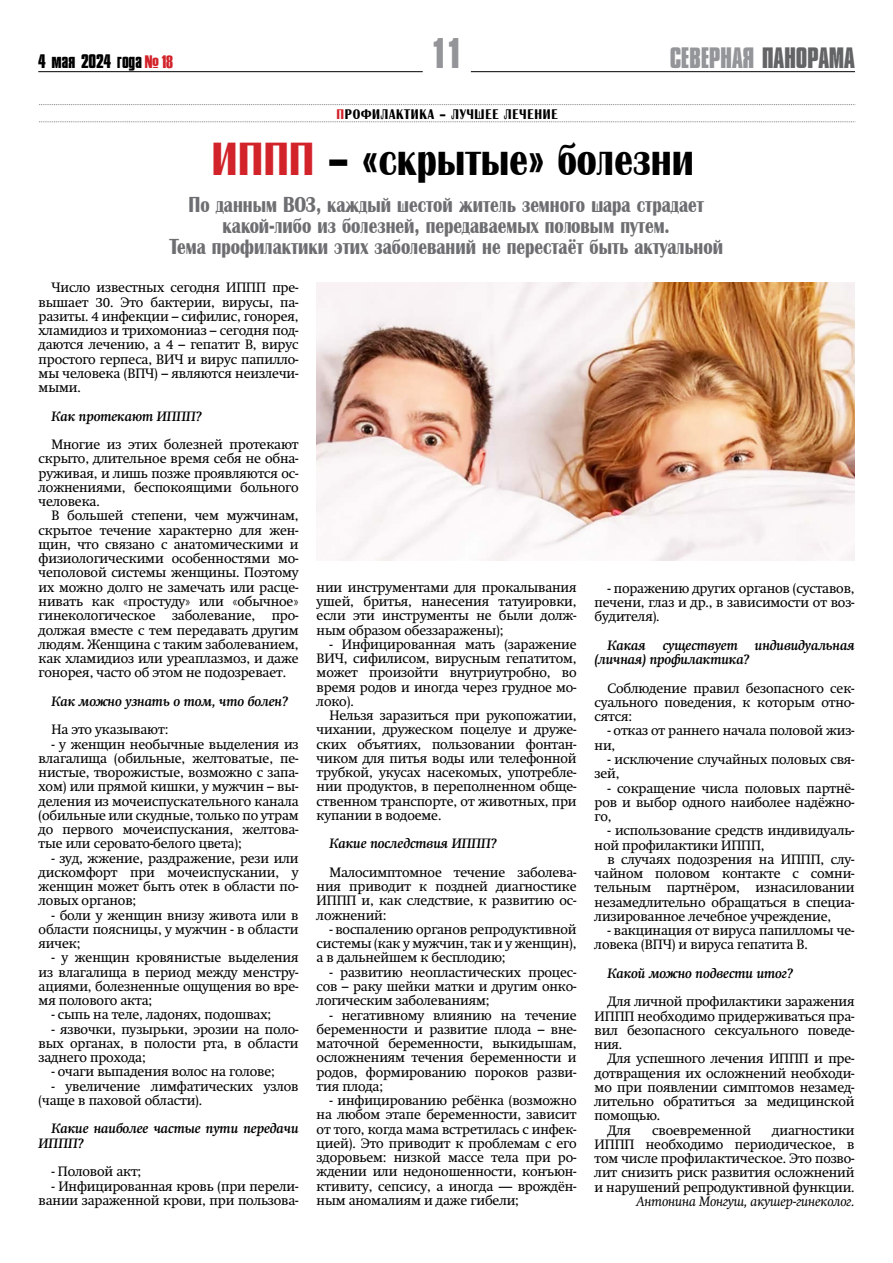
<style>
.page{position:relative;width:893px;height:1263px;background:#fff}
.page>*{position:absolute;margin:0;border:0;box-sizing:border-box;transform-origin:0 0}
.t1{font:700 45px "A Albionic Nr";color:#000}
.t2{font:700 45px "A Albionic Nr";color:#d2232a}
.t3{font:700 39px "Compacta MT Cyrillic";color:#939598}
.t4{font:700 27px "Compacta MT Cyrillic";letter-spacing:-.01em;color:#939598}
.t5{font:700 21px/21px "A Albionic Nr";color:#6d6e71;text-align:center}
.t6{font:700 18px "Compacta MT Cyrillic";letter-spacing:-.01em;color:#000}
.t7{font:13.5px/14.2px "Swift";letter-spacing:-.01em;color:#000;text-align:justify}
.t8{font:italic 700 13.5px/14.2px "Swift";letter-spacing:-.01em;color:#000}
.t9{font:italic 13.5px "Swift";letter-spacing:-.01em;color:#000}
.t10{font:700 13.5px "A Albionic Nr";letter-spacing:.06em;color:#000}
.s1{font-family:"Haettenschweiler";font-weight:400;color:#d2232a}
.s2{color:#636466}
.s3{color:#d2232a}
</style>
<div class="page">
<hr style="left:38px;top:71px;width:385px;height:1px;background:#000">
<hr style="left:471px;top:71px;width:384px;height:1px;background:#000">
<svg style="left:39px;top:122px;width:816px;height:1px"></svg>
<svg style="left:39px;top:104px;width:816px;height:1px"></svg>
<img style="left:317px;top:282px;width:537px;height:278px">
<h3 class="t6" style="left:38px;top:50px;width:136px">4 мая 2024 года <span class="s1">№ 18</span></h3>
<h2 class="t3" style="left:431px;top:28px;width:34px">11</h2>
<h3 class="t4" style="left:670px;top:40px;width:186px">СЕВЕРНАЯ <span class="s2">ПАНОРАМА</span></h3>
<p class="t10" style="left:336px;top:107px;width:223px"><span class="s3">п</span>рофилактика – лучшее лечение</p>
<h1 class="t2" style="left:211px;top:134px;width:26px">ИППП</h1>
<h1 class="t1" style="left:328px;top:134px;width:368px">– «скрытые» болезни</h1>
<h3 class="t5" style="left:169px;top:195px;width:555px">По данным ВОЗ, каждый шестой житель земного шара страдает какой-либо из болезней, передаваемых половым путем.<br>Тема профилактики этих заболеваний не перестаёт быть актуальной</h3>
<p class="t7" style="left:51px;top:281px;width:196px">Число известных сегодня ИППП</p>
<p class="t7" style="left:39px;top:281px;width:261px;text-indent:234px">пре&shy;вышает 30. Это бактерии, вирусы, па&shy;разиты. 4 инфекции – сифилис, гонорея, хламидиоз и трихомониаз – сегодня под&shy;даются лечению, а 4 – гепатит В, вирус простого герпеса, ВИЧ и вирус папилло&shy;мы человека (ВПЧ) – являются неизлечи&shy;мыми.</p>
<p class="t8" style="left:51px;top:409px;width:153px">Как протекают ИППП?</p>
<p class="t7" style="left:39px;top:437px;width:261px;text-indent:13px">Многие из этих болезней протекают скрыто, длительное время себя не обна&shy;руживая, и лишь позже проявляются ос&shy;ложнениями, беспокоящими больного человека.</p>
<p class="t7" style="left:39px;top:509px;width:262px;text-indent:13px">В большей степени, чем мужчинам, скрытое течение характерно для жен&shy;щин, что связано с анатомическими и физиологическими особенностями мо&shy;чеполовой системы женщины. Поэтому их можно долго не замечать или расце&shy;нивать как «простуду» или «обычное» гинекологическое заболевание, про&shy;должая вместе с тем передавать другим людям. Женщина с таким заболеванием, как хламидиоз или уреаплазмоз, и даже гонорея, часто об этом не подозревает.</p>
<p class="t8" style="left:51px;top:694px;width:239px">Как можно узнать о том, что болен?</p>
<p class="t7" style="left:51px;top:722px;width:119px">На это указывают:</p>
<p class="t7" style="left:39px;top:737px;width:261px;text-indent:13px">- у женщин необычные выделения из влагалища (обильные, желтоватые, пе&shy;нистые, творожистые, возможно с запа&shy;хом) или прямой кишки, у мужчин – вы&shy;деления из мочеиспускательного канала (обильные или скудные, только по утрам до первого мочеиспускания, желтова&shy;тые или серовато-белого цвета);</p>
<p class="t7" style="left:39px;top:851px;width:262px;text-indent:13px">- зуд, жжение, раздражение, рези или дискомфорт при мочеиспускании, у женщин может быть отек в области по&shy;ловых органов;</p>
<p class="t7" style="left:39px;top:908px;width:261px;text-indent:13px">- боли у женщин внизу живота или в области поясницы, у мужчин - в области яичек;</p>
<p class="t7" style="left:39px;top:951px;width:261px;text-indent:13px">- у женщин кровянистые выделения из влагалища в период между менстру&shy;ациями, болезненные ощущения во вре&shy;мя полового акта;</p>
<p class="t7" style="left:51px;top:1008px;width:221px">- сыпь на теле, ладонях, подошвах;</p>
<p class="t7" style="left:39px;top:1022px;width:261px;text-indent:13px">- язвочки, пузырьки, эрозии на поло&shy;вых органах, в полости рта, в области заднего прохода;</p>
<p class="t7" style="left:51px;top:1065px;width:225px">- очаги выпадения волос на голове;</p>
<p class="t7" style="left:39px;top:1079px;width:261px;text-indent:13px">- увеличение лимфатических узлов (чаще в паховой области).</p>
<p class="t8" style="left:39px;top:1122px;width:261px;text-indent:13px">Какие наиболее частые пути передачи<br>ИППП?</p>
<p class="t7" style="left:51px;top:1164px;width:92px">- Половой акт;</p>
<p class="t7" style="left:39px;top:1179px;width:261px;text-align:right">- Инфицированная кровь (при перели&shy;вании зараженной крови, при пользова-</p>
<p class="t7" style="left:317px;top:580px;width:261px">нии инструментами для прокалывания ушей, бритья, нанесения татуировки, если эти инструменты не были долж&shy;ным образом обеззаражены);</p>
<p class="t7" style="left:317px;top:637px;width:261px;text-indent:13px">- Инфицированная мать (заражение ВИЧ, сифилисом, вирусным гепатитом, может произойти внутриутробно, во время родов и иногда через грудное мо&shy;локо).</p>
<p class="t7" style="left:317px;top:708px;width:261px;text-indent:13px">Нельзя заразиться при рукопожатии, чихании, дружеском поцелуе и друже&shy;ских объятиях, пользовании фонтан&shy;чиком для питья воды или телефонной трубкой, укусах насекомых, употребле&shy;нии продуктов, в переполненном обще&shy;ственном транспорте, от животных, при купании в водоеме.</p>
<p class="t8" style="left:329px;top:837px;width:170px">Какие последствия ИППП?</p>
<p class="t7" style="left:317px;top:865px;width:261px;text-indent:13px">Малосимптомное течение заболева&shy;ния приводит к поздней диагностике ИППП</p>
<p class="t7" style="left:317px;top:894px;width:261px;text-indent:45px">и, как следствие, к развитию ос&shy;ложнений:</p>
<p class="t7" style="left:317px;top:922px;width:261px;text-indent:13px">- воспалению органов репродуктивной системы (как у мужчин, так и у женщин), а в дальнейшем к бесплодию;</p>
<p class="t7" style="left:317px;top:965px;width:261px;text-indent:13px">- развитию неопластических процес&shy;сов – раку шейки матки и другим онко&shy;логическим заболеваниям;</p>
<p class="t7" style="left:317px;top:1008px;width:261px;text-indent:13px">- негативному влиянию на течение беременности и развитие плода – вне&shy;маточной беременности, выкидышам, осложнениям течения беременности и родов, формированию пороков разви&shy;тия плода;</p>
<p class="t7" style="left:317px;top:1093px;width:261px;text-indent:13px">- инфицированию ребёнка (возможно на любом этапе беременности, зависит от того, когда мама встретилась с инфек&shy;цией). Это приводит к проблемам с его здоровьем: низкой массе тела при ро&shy;ждении или недоношенности, конъюн&shy;ктивиту, сепсису, а иногда — врождён&shy;ным аномалиям и даже гибели;</p>
<p class="t7" style="left:595px;top:581px;width:261px;text-indent:13px">- поражению других органов (суставов, печени, глаз и др., в зависимости от воз&shy;будителя).</p>
<p class="t8" style="left:607px;top:638px;width:40px">Какая</p>
<p class="t8" style="left:663px;top:638px;width:77px">существует</p>
<p class="t8" style="left:755px;top:638px;width:101px">индивидуальная</p>
<p class="t8" style="left:595px;top:652px;width:157px">(личная) профилактика?</p>
<p class="t7" style="left:595px;top:681px;width:261px;text-indent:13px">Соблюдение правил безопасного сек&shy;суального поведения, к которым отно&shy;сятся:</p>
<p class="t7" style="left:595px;top:724px;width:261px;text-indent:13px">- отказ от раннего начала половой жиз&shy;ни,</p>
<p class="t7" style="left:595px;top:752px;width:261px;text-indent:13px">- исключение случайных половых свя&shy;зей,</p>
<p class="t7" style="left:595px;top:781px;width:261px;text-indent:13px">- сокращение числа половых партнё&shy;ров и выбор одного наиболее надёжно&shy;го,</p>
<p class="t7" style="left:595px;top:823px;width:261px;text-indent:13px">- использование средств индивидуаль&shy;ной профилактики ИППП</p>
<p class="t7" style="left:607px;top:838px;width:195px;text-indent:154px">,<br>в случаях подозрения на ИППП</p>
<p class="t7" style="left:595px;top:852px;width:261px;text-indent:226px">, слу&shy;чайном половом контакте с сомни&shy;тельным партнёром, изнасиловании незамедлительно обращаться в специа&shy;лизированное лечебное учреждение,</p>
<p class="t7" style="left:595px;top:923px;width:261px;text-indent:13px">- вакцинация от вируса папилломы че&shy;ловека (ВПЧ) и вируса гепатита В.</p>
<p class="t8" style="left:607px;top:966px;width:188px">Какой можно подвести итог?</p>
<p class="t7" style="left:595px;top:994px;width:261px;text-indent:13px">Для личной профилактики заражения<br>ИППП</p>
<p class="t7" style="left:637px;top:1009px;width:219px">необходимо придерживаться пра-</p>
<p class="t7" style="left:595px;top:1023px;width:261px">вил безопасного сексуального поведе-</p>
<p class="t7" style="left:595px;top:1037px;width:29px">ния.</p>
<p class="t7" style="left:607px;top:1051px;width:183px">Для успешного лечения ИППП</p>
<p class="t7" style="left:814px;top:1051px;width:42px">и пре-</p>
<p class="t7" style="left:595px;top:1066px;width:261px">дотвращения их осложнений необходи-</p>
<p class="t7" style="left:595px;top:1080px;width:261px">мо при появлении симптомов незамед-</p>
<p class="t7" style="left:595px;top:1094px;width:261px">лительно обратиться за медицинской</p>
<p class="t7" style="left:595px;top:1109px;width:67px">помощью.</p>
<p class="t7" style="left:607px;top:1123px;width:25px">Для</p>
<p class="t7" style="left:652px;top:1123px;width:100px">своевременной</p>
<p class="t7" style="left:772px;top:1123px;width:84px">диагностики</p>
<p class="t7" style="left:595px;top:1137px;width:21px">ИППП</p>
<p class="t7" style="left:595px;top:1137px;width:261px;text-indent:51px">необходимо периодическое, в том числе профилактическое. Это позво&shy;лит снизить риск развития осложнений и нарушений репродуктивной функции.</p>
<p class="t9" style="left:636px;top:1193px;width:220px">Антонина Монгуш, акушер-гинеколог.</p>
</div>
